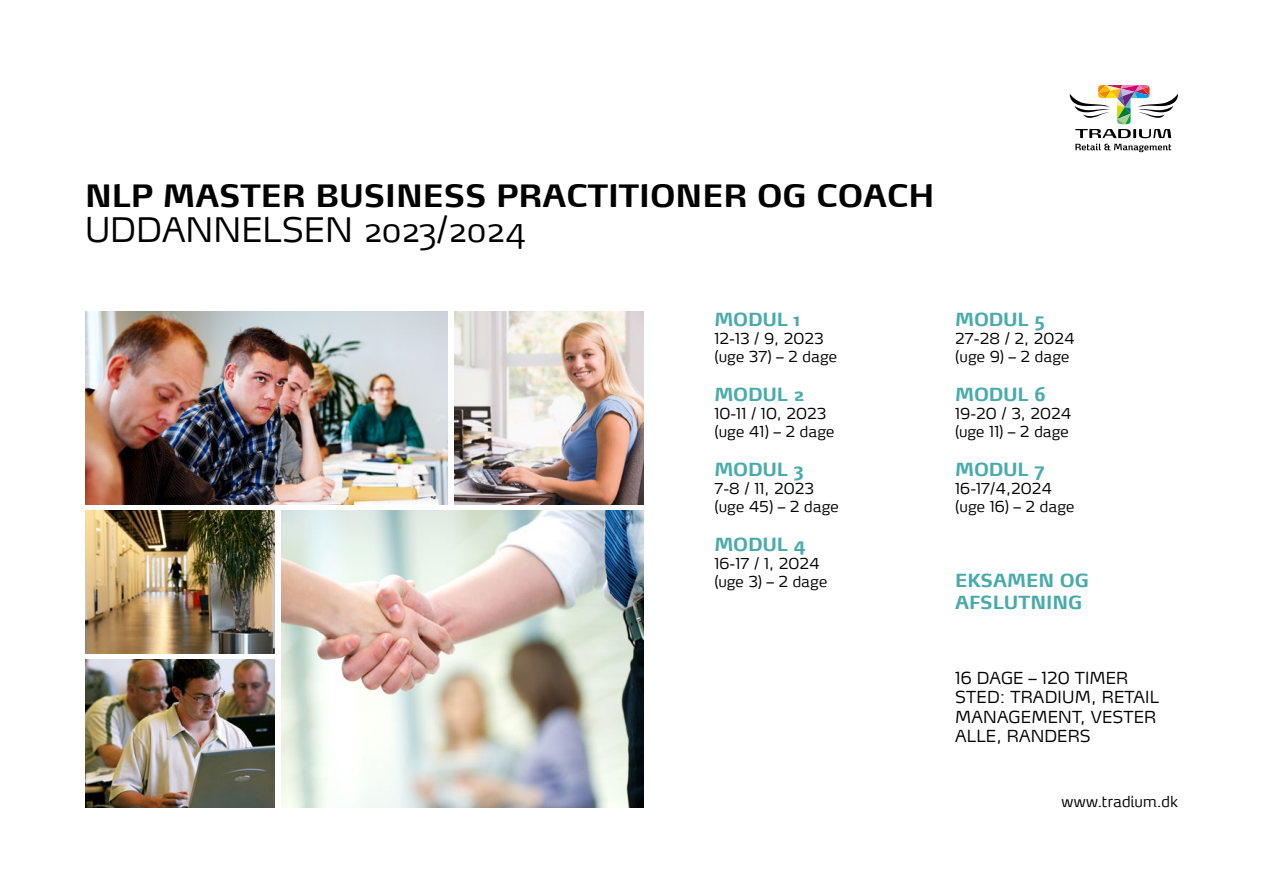
<style>
.page{position:relative;width:1263px;height:893px;background:#fff}
.page>*{position:absolute;margin:0;border:0;box-sizing:border-box;transform-origin:0 0}
.t1{font:300 33.75px "Max Demi Serif";color:#000}
.t2{font:700 30.75px "Max Demi Serif";color:#000}
.t3{font:700 18px "Max Demi Serif";letter-spacing:-.01em;color:#49abac}
.t4{font:700 18px/21.6px "Max Demi Serif";color:#49aaac}
.t5{font:300 16.5px/19.5px "Max Demi Serif LF";letter-spacing:.005em;color:#000}
.t6{font:300 15px/18px "Max Demi Serif LF";color:#000}
</style>
<div class="page">
<svg style="left:1070px;top:85px;width:108px;height:53px"></svg>
<svg style="left:1075px;top:144px;width:96px;height:8px"></svg>
<img style="left:281px;top:510px;width:362px;height:298px">
<img style="left:85px;top:311px;width:362px;height:193px">
<img style="left:85px;top:510px;width:189px;height:143px">
<img style="left:454px;top:311px;width:189px;height:193px">
<img style="left:85px;top:659px;width:189px;height:149px">
<h2 class="t2" style="left:85px;top:177px;width:851px">NLP MASTER BUSINESS PRACTITIONER OG COACH</h2>
<h1 class="t1" style="left:85px;top:208px;width:443px">UDDANNELSEN 2023/2024</h1>
<p class="t3" style="left:714px;top:308px;width:87px">MODUL 1</p>
<p class="t6" style="left:714px;top:329px;width:124px">12-13 / 9, 2023 (uge 37) – 2 dage</p>
<p class="t3" style="left:714px;top:383px;width:92px">MODUL 2</p>
<p class="t6" style="left:714px;top:404px;width:121px">10-11 / 10, 2023 (uge 41) – 2 dage</p>
<p class="t3" style="left:714px;top:458px;width:91px">MODUL 3</p>
<p class="t6" style="left:714px;top:479px;width:126px">7-8 / 11, 2023 (uge 45) – 2 dage</p>
<p class="t3" style="left:714px;top:533px;width:93px">MODUL 4</p>
<p class="t6" style="left:714px;top:554px;width:114px">16-17 / 1, 2024 (uge 3) – 2 dage</p>
<p class="t3" style="left:955px;top:308px;width:91px">MODUL 5</p>
<p class="t6" style="left:955px;top:329px;width:121px">27-28 / 2, 2024 (uge 9) – 2 dage</p>
<p class="t3" style="left:955px;top:383px;width:92px">MODUL 6</p>
<p class="t6" style="left:955px;top:404px;width:118px">19-20 / 3, 2024 (uge 11) – 2 dage</p>
<p class="t3" style="left:955px;top:458px;width:91px">MODUL 7</p>
<p class="t6" style="left:955px;top:479px;width:121px">16-17/4,2024 (uge 16) – 2 dage</p>
<p class="t4" style="left:955px;top:569px;width:135px">EKSAMEN OG<br>AFSLUTNING</p>
<p class="t5" style="left:955px;top:668px;width:205px">16 DAGE – 120 TIMER<br>STED: TRADIUM, RETAIL<br>MANAGEMENT, VESTER<br>ALLE, RANDERS</p>
<p class="t6" style="left:1061px;top:792px;width:118px">www.tradium.dk</p>
</div>
